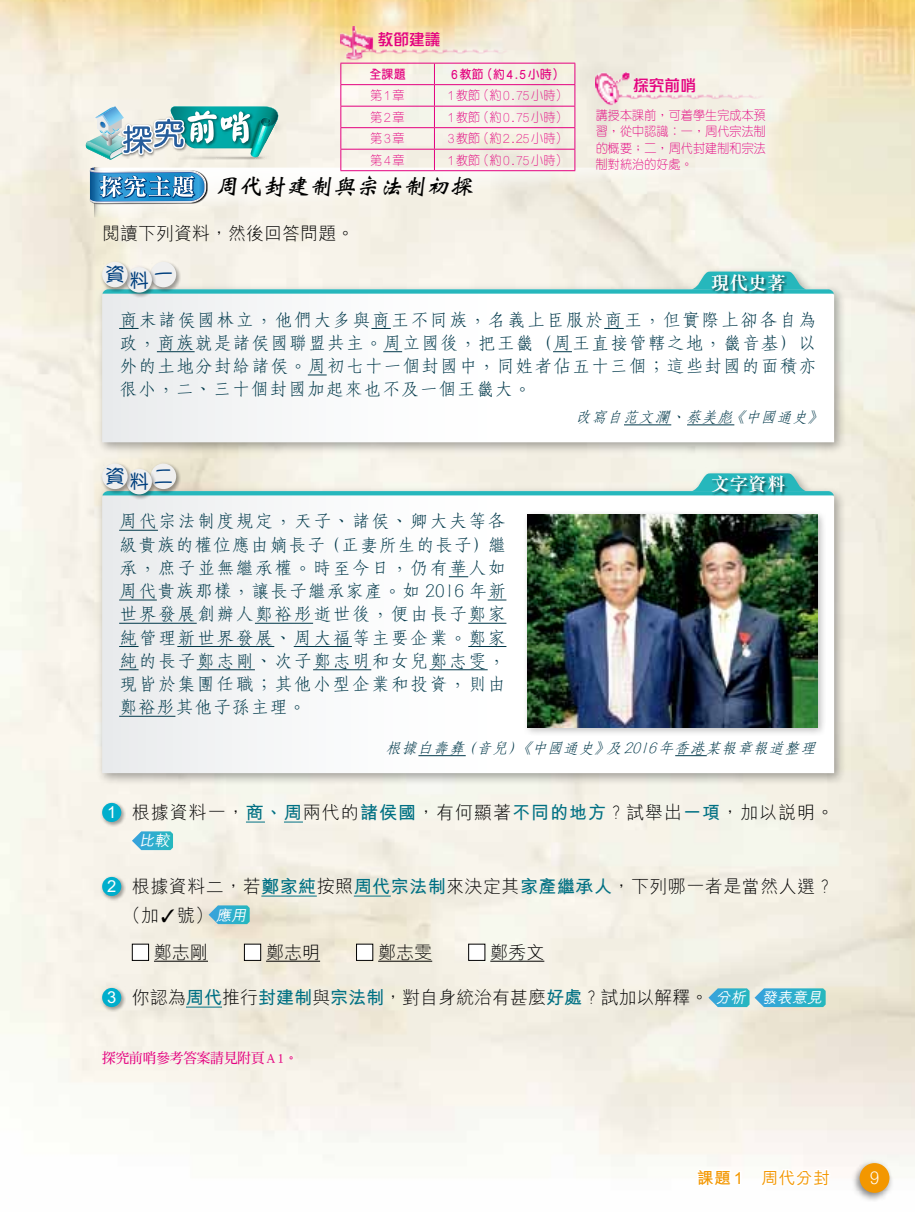
<style>
.page{position:relative;width:915px;height:1212px;background:#fff}
.page>*{position:absolute;margin:0;border:0;box-sizing:border-box;transform-origin:0 0}
.t1{font:700 23.4px "M Bei HK";color:#000}
.t2{font:500 20.25px "M Yuppy HK";letter-spacing:.195em;color:#003f7e}
.t3{font:300 18.75px/23.2px "C Fang Song HK";letter-spacing:.005em;color:#00384a;text-align:justify}
.t4{font:700 18.75px "M Sung HK";color:#fff}
.t5{font:300 18px "M Hei HK";color:#000}
.t6{font:300 18px/28.3px "M Hei HK";letter-spacing:.025em;color:#000}
.t7{font:300 18px "M Hei HK";letter-spacing:.055em;color:#000}
.t8{font:300 18px "Helvetica Neue";color:#fff;scale:.9 1}
.t9{font:500 16.5px "M Hei HK";color:#f39700}
.t10{font:italic 300 15.75px "C Fang Song HK";color:#00384a}
.t11{font:15.75px "DF Zong Yi Std W5";color:#e4007f}
.t12{font:italic 500 15px "M Hei HK";color:#fff}
.t13{font:14.25px "DF Ming Std W7";color:#e4007f;scale:.95 1}
.t14{font:300 12.75px/16.5px "M Yuen HK";letter-spacing:.005em;color:#e4007f;text-align:justify;scale:.95 1}
.t15{font:300 12.75px "M Yuen HK";letter-spacing:.06em;color:#e4007f;scale:.95 1}
.t16{font:600 12.75px "M Yuen HK";color:#e4007f;scale:.95 1}
.s1{font-weight:700;font-size:16.5px;color:#fff}
.s2{font-weight:700;color:#007083}
.s3{font-weight:500;font-style:italic;font-size:15px;color:#fff}
.s4{font-weight:700}
</style>
<div class="page">
<img style="left:0;top:0;width:914px;height:1167px">
<svg style="left:246px;top:822px;width:19px;height:1px"></svg>
<svg style="left:284px;top:822px;width:19px;height:1px"></svg>
<hr style="left:261px;top:896px;width:56px;height:1px;background:#007083">
<hr style="left:354px;top:896px;width:36px;height:1px;background:#007083">
<hr style="left:154px;top:961px;width:54px;height:1px;background:#000">
<hr style="left:266px;top:961px;width:54px;height:1px;background:#000">
<hr style="left:378px;top:961px;width:54px;height:1px;background:#000">
<hr style="left:490px;top:961px;width:54px;height:1px;background:#000">
<hr style="left:186px;top:1007px;width:36px;height:1px;background:#007083">
<div style="left:100px;top:801px;width:26px;height:26px;background:#000;opacity:.35"></div>
<div style="left:102px;top:803px;width:19px;height:19px;background:#00aecc;border-radius:50%"></div>
<svg style="left:132px;top:831px;width:41px;height:19px"></svg>
<div style="left:100px;top:875px;width:26px;height:26px;background:#000;opacity:.35"></div>
<div style="left:102px;top:877px;width:19px;height:19px;background:#00aecc;border-radius:50%"></div>
<svg style="left:208px;top:905px;width:41px;height:19px"></svg>
<div style="left:132px;top:944px;width:16px;height:16px;background:#fff"></div>
<div style="left:132px;top:944px;width:17px;height:17px;border:1px solid #000"></div>
<div style="left:244px;top:944px;width:16px;height:16px;background:#fff"></div>
<div style="left:244px;top:944px;width:17px;height:17px;border:1px solid #000"></div>
<div style="left:356px;top:944px;width:16px;height:16px;background:#fff"></div>
<div style="left:356px;top:944px;width:17px;height:17px;border:1px solid #000"></div>
<div style="left:468px;top:944px;width:16px;height:16px;background:#fff"></div>
<div style="left:468px;top:944px;width:17px;height:17px;border:1px solid #000"></div>
<div style="left:100px;top:986px;width:26px;height:26px;background:#000;opacity:.35"></div>
<div style="left:102px;top:988px;width:19px;height:19px;background:#00aecc;border-radius:50%"></div>
<svg style="left:708px;top:988px;width:117px;height:19px;background:#4ab6cf"></svg>
<div style="left:96px;top:266px;width:750px;height:189px;background:#000;opacity:.35"></div>
<svg style="left:102px;top:294px;width:731px;height:148px"></svg>
<svg style="left:102px;top:272px;width:731px;height:22px;background:#c2e2dc"></svg>
<svg style="left:119px;top:328px;width:19px;height:1px"></svg>
<svg style="left:371px;top:328px;width:19px;height:1px"></svg>
<svg style="left:604px;top:328px;width:19px;height:1px"></svg>
<hr style="left:157px;top:351px;width:37px;height:1px;background:#00384a">
<svg style="left:383px;top:351px;width:19px;height:1px"></svg>
<svg style="left:553px;top:351px;width:18px;height:1px"></svg>
<svg style="left:308px;top:375px;width:18px;height:1px"></svg>
<hr style="left:623px;top:424px;width:48px;height:1px;background:#00384a">
<hr style="left:686px;top:424px;width:48px;height:1px;background:#00384a">
<div style="left:711px;top:274px;width:76px;height:20px;background:#000;opacity:.5"></div>
<div style="left:148px;top:260px;width:33px;height:32px;background:#000;opacity:.35"></div>
<div style="left:151px;top:262px;width:25px;height:25px;background:#efefef;border-radius:50%"></div>
<div style="left:124px;top:265px;width:33px;height:32px;background:#000;opacity:.35"></div>
<div style="left:126px;top:267px;width:26px;height:26px;background:#efefef;border-radius:50%"></div>
<div style="left:100px;top:260px;width:32px;height:32px;background:#000;opacity:.35"></div>
<div style="left:102px;top:262px;width:26px;height:25px;background:#efefef;border-radius:50%"></div>
<div style="left:96px;top:467px;width:750px;height:318px;background:#000;opacity:.35"></div>
<svg style="left:102px;top:495px;width:731px;height:278px"></svg>
<svg style="left:102px;top:473px;width:731px;height:22px;background:#c4e2d9"></svg>
<hr style="left:119px;top:530px;width:39px;height:1px;background:#00384a">
<svg style="left:448px;top:576px;width:20px;height:1px"></svg>
<hr style="left:119px;top:600px;width:38px;height:1px;background:#00384a">
<svg style="left:487px;top:600px;width:19px;height:1px"></svg>
<hr style="left:119px;top:623px;width:78px;height:1px;background:#00384a">
<hr style="left:255px;top:623px;width:58px;height:1px;background:#00384a">
<hr style="left:468px;top:623px;width:38px;height:1px;background:#00384a">
<svg style="left:119px;top:646px;width:19px;height:1px"></svg>
<hr style="left:177px;top:646px;width:97px;height:1px;background:#00384a">
<hr style="left:293px;top:646px;width:59px;height:1px;background:#00384a">
<hr style="left:468px;top:646px;width:38px;height:1px;background:#00384a">
<svg style="left:119px;top:669px;width:19px;height:1px"></svg>
<hr style="left:197px;top:669px;width:58px;height:1px;background:#00384a">
<hr style="left:313px;top:669px;width:58px;height:1px;background:#00384a">
<hr style="left:429px;top:669px;width:58px;height:1px;background:#00384a">
<hr style="left:119px;top:716px;width:56px;height:1px;background:#00384a">
<hr style="left:418px;top:755px;width:47px;height:1px;background:#00384a">
<hr style="left:675px;top:755px;width:31px;height:1px;background:#00384a">
<div style="left:712px;top:476px;width:75px;height:20px;background:#000;opacity:.5"></div>
<div style="left:148px;top:461px;width:33px;height:33px;background:#000;opacity:.35"></div>
<div style="left:151px;top:463px;width:25px;height:26px;background:#efefef;border-radius:50%"></div>
<div style="left:124px;top:467px;width:33px;height:32px;background:#000;opacity:.35"></div>
<div style="left:126px;top:469px;width:26px;height:25px;background:#efefef;border-radius:50%"></div>
<div style="left:100px;top:461px;width:32px;height:33px;background:#000;opacity:.35"></div>
<div style="left:102px;top:463px;width:26px;height:26px;background:#efefef;border-radius:50%"></div>
<div style="left:522px;top:509px;width:303px;height:227px;background:#000;opacity:.25"></div>
<img style="left:527px;top:514px;width:289px;height:213px">
<div style="left:850px;top:1158px;width:44px;height:44px;background:#000;opacity:.5"></div>
<div style="left:859px;top:1163px;width:30px;height:30px;background:#f39700;border-radius:50%"></div>
<svg style="left:693px;top:1165px;width:50px;height:2px"></svg>
<svg style="left:757px;top:1166px;width:74px;height:1px"></svg>
<img style="left:340px;top:27px;width:170px;height:36px">
<hr style="left:340px;top:63px;width:94px;height:1px;background:#e4007f">
<hr style="left:434px;top:63px;width:141px;height:1px;background:#e4007f">
<svg style="left:85px;top:64px;width:689px;height:155px;background:#e4e6e1"></svg>
<hr style="left:340px;top:170px;width:94px;height:1px;background:#e4007f">
<hr style="left:434px;top:170px;width:141px;height:1px;background:#e4007f">
<img style="left:595px;top:72px;width:170px;height:37px">
<p class="t11" style="left:377px;top:31px;width:64px">教節建議</p>
<p class="t16" style="left:369px;top:65px;width:40px">全課題</p>
<p class="t16" style="left:451px;top:65px;width:120px">6教節（約4.5小時）</p>
<p class="t14" style="left:370px;top:87px;width:37px">第1章</p>
<p class="t15" style="left:447px;top:87px;width:127px">1教節（約0.75小時）</p>
<p class="t14" style="left:370px;top:108px;width:37px">第2章</p>
<p class="t15" style="left:447px;top:108px;width:127px">1教節（約0.75小時）</p>
<p class="t14" style="left:370px;top:130px;width:37px">第3章</p>
<p class="t15" style="left:447px;top:130px;width:127px">3教節（約2.25小時）</p>
<p class="t14" style="left:370px;top:151px;width:37px">第4章</p>
<p class="t15" style="left:447px;top:151px;width:127px">1教節（約0.75小時）</p>
<p class="t1" style="left:216px;top:170px;width:263px">周代封建制與宗法制初探</p>
<p class="t5" style="left:102px;top:221px;width:253px">閱讀下列資料，然後回答問題。</p>
<p class="t11" style="left:632px;top:77px;width:64px">探究前哨</p>
<p class="t14" style="left:595px;top:106px;width:181px">講授本課前，可着學生完成本預習，從中認識︰一，周代宗法制的概要；二，周代封建制和宗法制對統治的好處。</p>
<p class="t2" style="left:105px;top:261px;width:70px">資料一</p>
<p class="t4" style="left:710px;top:270px;width:76px">現代史著</p>
<p class="t3" style="left:119px;top:307px;width:699px">商末諸侯國林立，他們大多與商王不同族，名義上臣服於商王，但實際上卻各自為政，商族就是諸侯國聯盟共主。周立國後，把王畿（周王直接管轄之地，畿音基）以外的土地分封給諸侯。周初七十一個封國中，同姓者佔五十三個；這些封國的面積亦很小，二、三十個封國加起來也不及一個王畿大。</p>
<p class="t10" style="left:575px;top:406px;width:255px">改寫自范文瀾、蔡美彪《中國通史》</p>
<p class="t2" style="left:105px;top:463px;width:70px">資料二</p>
<p class="t4" style="left:710px;top:471px;width:76px">文字資料</p>
<p class="t3" style="left:119px;top:509px;width:389px">周代宗法制度規定，天子、諸侯、卿大夫等各級貴族的權位應由嫡長子（正妻所生的長子）繼承，庶子並無繼承權。時至今日，仍有華人如周代貴族那樣，讓長子繼承家產。如 2016 年新世界發展創辦人鄭裕彤逝世後，便由長子鄭家純管理新世界發展、周大福等主要企業。鄭家純的長子鄭志剛、次子鄭志明和女兒鄭志雯，現皆於集團任職；其他小型企業和投資，則由鄭裕彤其他子孫主理。</p>
<p class="t10" style="left:385px;top:737px;width:437px">根據白壽彝（音兒）《中國通史》及2016年香港某報章報道整理</p>
<p class="t7" style="left:107px;top:800px;width:728px"><span class="s1">1</span> 根據資料一，<span class="s2">商、周</span>兩代的<span class="s2">諸侯國</span>，有何顯著<span class="s2">不同的地方</span>？試舉出<span class="s2">一項</span>，加以說明。</p>
<p class="t12" style="left:139px;top:830px;width:35px">比較</p>
<p class="t6" style="left:123px;top:872px;width:712px;text-indent:-16px"><span class="s1">2</span> 根據資料二，若<span class="s2">鄭家純</span>按照<span class="s2">周代宗法制</span>來決定其<span class="s2">家產繼承人</span>，下列哪一者是當然人選？（加✓號）<span class="s3">應用</span></p>
<p class="t5" style="left:154px;top:939px;width:55px">鄭志剛</p>
<p class="t5" style="left:266px;top:939px;width:55px">鄭志明</p>
<p class="t5" style="left:378px;top:939px;width:55px">鄭志雯</p>
<p class="t5" style="left:490px;top:939px;width:55px">鄭秀文</p>
<p class="t5" style="left:107px;top:985px;width:719px"><span class="s1">3</span> 你認為<span class="s2">周代</span>推行<span class="s2">封建制</span>與<span class="s2">宗法制</span>，對自身統治有甚麼<span class="s2">好處</span>？試加以解釋。<span class="s3">分析 發表意見</span></p>
<p class="t13" style="left:102px;top:1050px;width:208px">探究前哨參考答案請見附頁A1。</p>
<p class="t9" style="left:697px;top:1166px;width:134px"><span class="s4">課題1</span> 周代分封</p>
<p class="t8" style="left:869px;top:1166px;width:12px">9</p>
</div>
